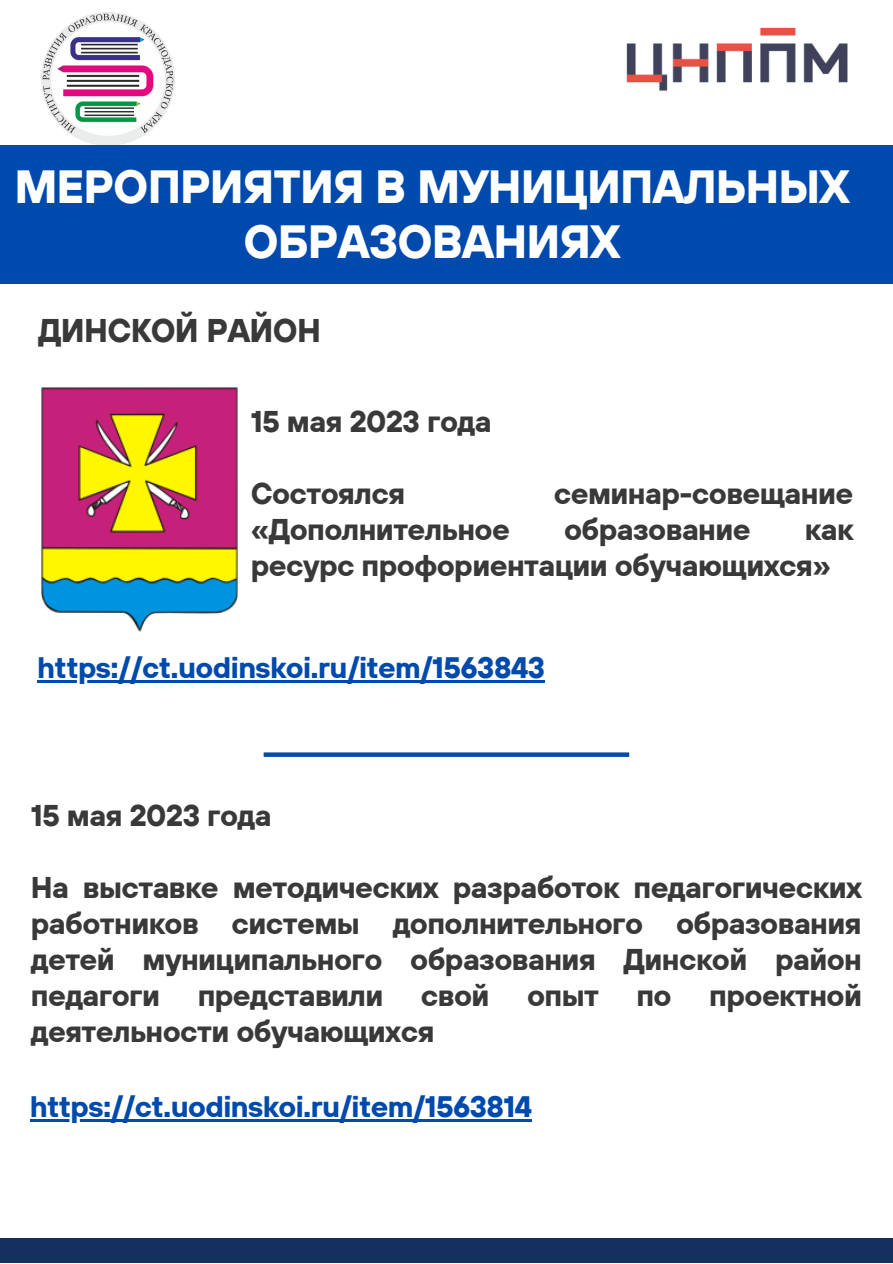
<style>
.page{position:relative;width:893px;height:1264px;background:#fff}
.page>*{position:absolute;margin:0;border:0;box-sizing:border-box;transform-origin:0 0}
.t1{font:700 46.35px/55.2px "TT Hoves";letter-spacing:-.02em;color:#fff;text-align:center}
.t2{font:700 32.7px "TT Hoves";letter-spacing:-.02em;color:#393939}
.t3{font:700 30px/36px "TT Hoves";letter-spacing:-.02em;color:#393939}
.t4{font:700 29.55px "TT Hoves";letter-spacing:-.02em;color:#004aad}
</style>
<div class="page">
<img style="left:41px;top:12px;width:133px;height:133px">
<img style="left:626px;top:27px;width:222px;height:64px">
<div style="left:0;top:145px;width:892px;height:138px;background:#004aad"></div>
<div style="left:0;top:1238px;width:892px;height:24px;background:#143061"></div>
<div style="left:263px;top:752px;width:366px;height:5px;background:#004aad"></div>
<img style="left:41px;top:387px;width:196px;height:244px">
<hr style="left:37px;top:680px;width:507px;height:2px;background:#004aad">
<hr style="left:30px;top:1118px;width:501px;height:3px;background:#004aad">
<p class="t1" style="left:14px;top:158px;width:836px">МЕРОПРИЯТИЯ В МУНИЦИПАЛЬНЫХ<br>ОБРАЗОВАНИЯХ</p>
<p class="t2" style="left:38px;top:309px;width:284px">ДИНСКОЙ РАЙОН</p>
<p class="t3" style="left:251px;top:402px;width:242px">15 мая 2023 года</p>
<p class="t3" style="left:251px;top:474px;width:156px">Состоялся</p>
<p class="t3" style="left:553px;top:474px;width:301px">семинар-совещание</p>
<p class="t3" style="left:251px;top:510px;width:260px">«Дополнительное</p>
<p class="t3" style="left:564px;top:510px;width:188px">образование</p>
<p class="t3" style="left:251px;top:510px;width:604px;text-indent:554px">как ресурс профориентации обучающихся»</p>
<p class="t4" style="left:37px;top:648px;width:509px">https://ct.uodinskoi.ru/item/1563843</p>
<p class="t3" style="left:31px;top:797px;width:242px">15 мая 2023 года</p>
<p class="t3" style="left:31px;top:869px;width:832px;text-align:justify">На выставке методических разработок педагогических работников системы дополнительного образования детей муниципального образования Динской район педагоги</p>
<p class="t3" style="left:198px;top:976px;width:187px">представили</p>
<p class="t3" style="left:421px;top:976px;width:70px">свой</p>
<p class="t3" style="left:527px;top:976px;width:73px">опыт</p>
<p class="t3" style="left:636px;top:976px;width:37px">по</p>
<p class="t3" style="left:709px;top:976px;width:154px">проектной</p>
<p class="t3" style="left:31px;top:1012px;width:405px">деятельности обучающихся</p>
<p class="t4" style="left:30px;top:1087px;width:504px">https://ct.uodinskoi.ru/item/1563814</p>
</div>
